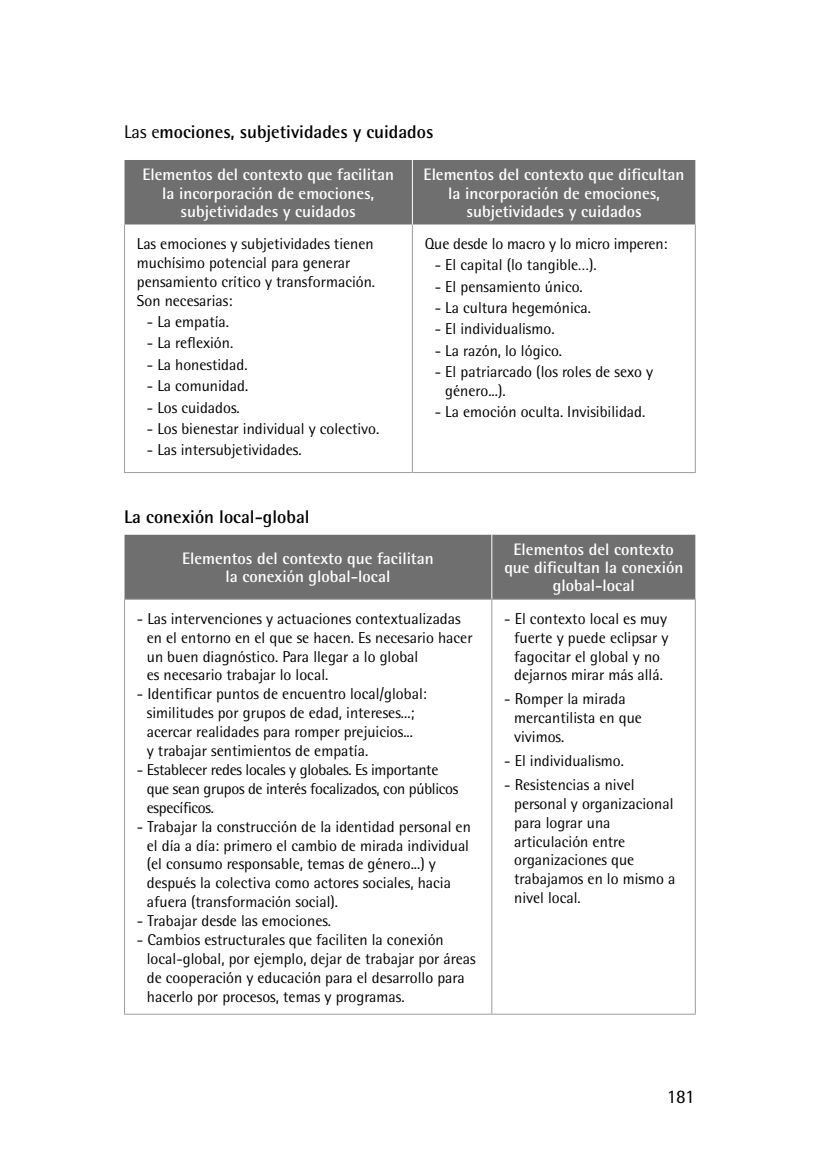
<style>
.page{position:relative;width:819px;height:1166px;background:#fff}
.page>*{position:absolute;margin:0;border:0;box-sizing:border-box;transform-origin:0 0}
.t1{font:19.25px "Rotis Semi Sans";color:#000}
.t2{font:700 18.38px "Rotis Semi Sans";color:#000}
.t3{font:700 16.62px/18.4px "Rotis Semi Sans";color:#fff;text-align:center}
.t4{font:15.75px/18.9px "Rotis Semi Sans";color:#000}
.t5{font:15.75px/18.9px "Rotis Semi Sans";letter-spacing:-.02em;color:#000}
.s1{font-weight:400}
</style>
<div class="page">
<div style="left:124px;top:160px;width:571px;height:64px;background:#706f6f"></div>
<hr style="left:124px;top:224px;width:1px;height:248px;background:#9d9d9c">
<hr style="left:412px;top:224px;width:1px;height:248px;background:#9d9d9c">
<hr style="left:694px;top:224px;width:1px;height:248px;background:#9d9d9c">
<hr style="left:124px;top:472px;width:288px;height:1px;background:#9d9d9c">
<hr style="left:412px;top:472px;width:283px;height:1px;background:#9d9d9c">
<hr style="left:412px;top:160px;width:1px;height:64px;background:#fff">
<div style="left:124px;top:535px;width:571px;height:64px;background:#706f6f"></div>
<hr style="left:491px;top:535px;width:1px;height:64px;background:#fff">
<hr style="left:124px;top:599px;width:368px;height:1px;background:#9d9d9c">
<hr style="left:124px;top:600px;width:1px;height:414px;background:#9d9d9c">
<hr style="left:492px;top:599px;width:203px;height:1px;background:#9d9d9c">
<hr style="left:491px;top:600px;width:1px;height:414px;background:#9d9d9c">
<hr style="left:694px;top:600px;width:1px;height:414px;background:#9d9d9c">
<hr style="left:124px;top:1014px;width:368px;height:1px;background:#9d9d9c">
<hr style="left:492px;top:1014px;width:203px;height:1px;background:#9d9d9c">
<p class="t2" style="left:124px;top:121px;width:311px"><span class="s1">Las e</span>mociones, subjetividades y cuidados</p>
<p class="t3" style="left:142px;top:165px;width:253px">Elementos del contexto que facilitan la incorporación de emociones, subjetividades y cuidados</p>
<p class="t3" style="left:423px;top:165px;width:262px">Elementos del contexto que dificultan la incorporación de emociones, subjetividades y cuidados</p>
<p class="t4" style="left:137px;top:234px;width:240px">Las emociones y subjetividades tienen muchísimo potencial para generar pensamiento crítico y transformación.<br>Son necesarias:</p>
<p class="t4" style="left:147px;top:312px;width:84px">- La empatía.</p>
<p class="t4" style="left:147px;top:333px;width:88px">- La reflexión.</p>
<p class="t4" style="left:147px;top:355px;width:102px">- La honestidad.</p>
<p class="t4" style="left:147px;top:376px;width:103px">- La comunidad.</p>
<p class="t4" style="left:147px;top:398px;width:94px">- Los cuidados.</p>
<p class="t4" style="left:147px;top:419px;width:234px">- Los bienestar individual y colectivo.</p>
<p class="t4" style="left:147px;top:440px;width:156px">- Las intersubjetividades.</p>
<p class="t4" style="left:425px;top:234px;width:244px">Que desde lo macro y lo micro imperen:</p>
<p class="t4" style="left:434px;top:255px;width:163px">- El capital (lo tangible…).</p>
<p class="t4" style="left:434px;top:277px;width:150px">- El pensamiento único.</p>
<p class="t4" style="left:434px;top:298px;width:158px">- La cultura hegemónica.</p>
<p class="t4" style="left:434px;top:319px;width:121px">- El individualismo.</p>
<p class="t4" style="left:434px;top:341px;width:129px">- La razón, lo lógico.</p>
<p class="t4" style="left:445px;top:362px;width:209px;text-indent:-11px">- El patriarcado (los roles de sexo y género...).</p>
<p class="t4" style="left:434px;top:402px;width:212px">- La emoción oculta. Invisibilidad.</p>
<p class="t2" style="left:124px;top:505px;width:187px">La conexión local-global</p>
<p class="t3" style="left:182px;top:549px;width:253px">Elementos del contexto que facilitan la conexión global-local</p>
<p class="t3" style="left:504px;top:540px;width:180px">Elementos del contexto que dificultan la conexión global-local</p>
<p class="t4" style="left:147px;top:609px;width:327px;text-indent:-10px">- Las intervenciones y actuaciones contextualizadas en el entorno en el que se hacen. Es necesario hacer un buen diagnóstico. Para llegar a lo global<br>es necesario trabajar lo local.</p>
<p class="t4" style="left:147px;top:684px;width:281px;text-indent:-10px">- Identificar puntos de encuentro local/global: similitudes por grupos de edad, intereses...; acercar realidades para romper prejuicios...<br>y trabajar sentimientos de empatía.</p>
<p class="t5" style="left:147px;top:760px;width:313px;text-indent:-10px">- Establecer redes locales y globales. Es importante que sean grupos de interés focalizados, con públicos específicos.</p>
<p class="t4" style="left:147px;top:817px;width:325px;text-indent:-10px">- Trabajar la construcción de la identidad personal en el día a día: primero el cambio de mirada individual (el consumo responsable, temas de género...) y después la colectiva como actores sociales, hacia afuera (transformación social).</p>
<p class="t4" style="left:137px;top:911px;width:196px">- Trabajar desde las emociones.</p>
<p class="t4" style="left:147px;top:930px;width:330px;text-indent:-10px">- Cambios estructurales que faciliten la conexión local-global, por ejemplo, dejar de trabajar por áreas de cooperación y educación para el desarrollo para hacerlo por procesos, temas y programas.</p>
<p class="t4" style="left:514px;top:609px;width:156px;text-indent:-10px">- El contexto local es muy fuerte y puede eclipsar y fagocitar el global y no dejarnos mirar más allá.</p>
<p class="t4" style="left:514px;top:689px;width:129px;text-indent:-10px">- Romper la mirada mercantilista en que vivimos.</p>
<p class="t4" style="left:504px;top:751px;width:121px">- El individualismo.</p>
<p class="t4" style="left:514px;top:775px;width:163px;text-indent:-10px">- Resistencias a nivel personal y organizacional para lograr una articulación entre organizaciones que trabajamos en lo mismo a nivel local.</p>
<p class="t1" style="left:666px;top:1085px;width:30px">181</p>
</div>
